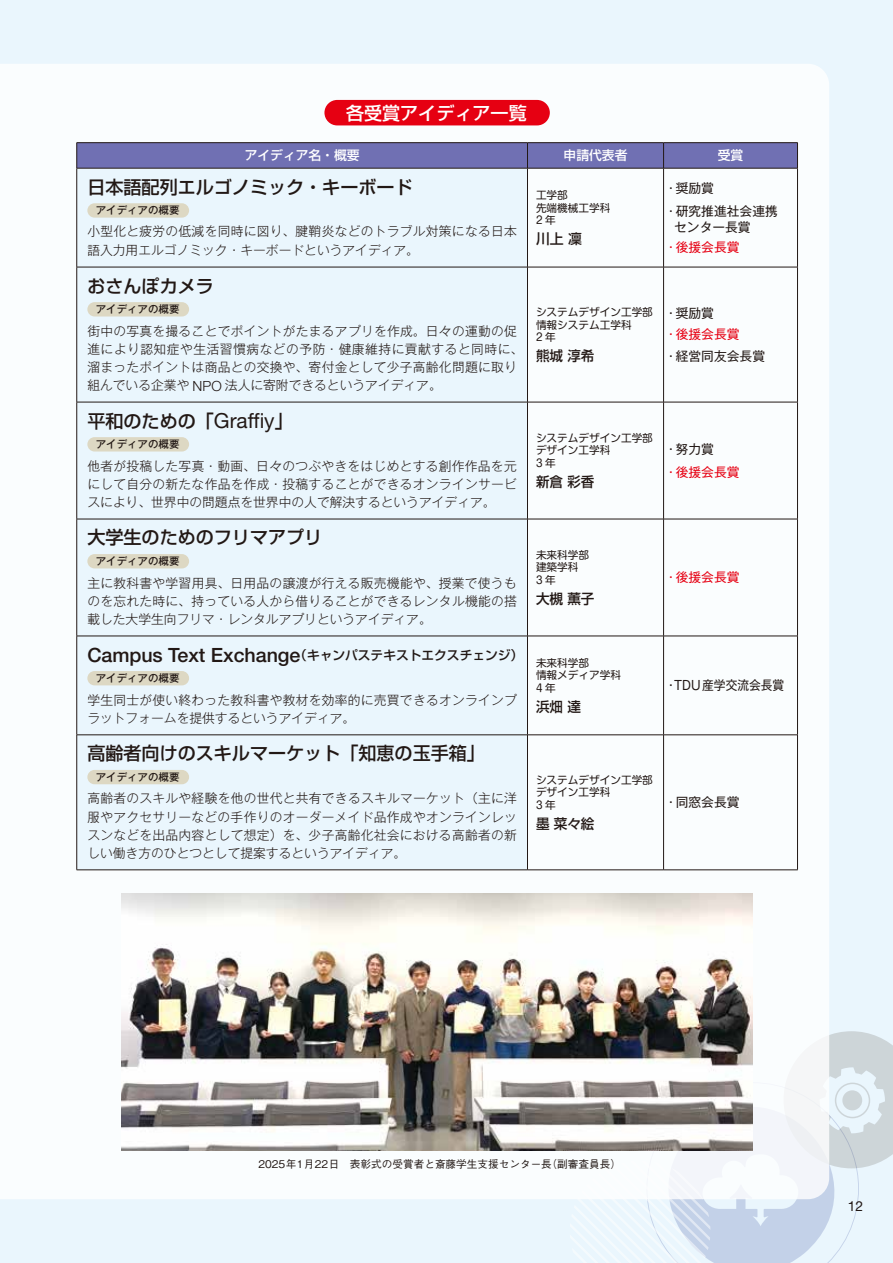
<style>
.page{position:relative;width:893px;height:1263px;background:#eaf6fd}
.page>*{position:absolute;margin:0;border:0;box-sizing:border-box;transform-origin:0 0}
.t1{font:500 19.65px "Helvetica Neue LT Std";letter-spacing:-.005em;color:#221815}
.t2{font:500 18px "Shin Go Pr 5";color:#221815}
.t3{font:500 18px "Shin Go Pr 5";color:#fff}
.t4{font:500 13.8px "Shin Go Pr 5";color:#221815}
.t5{font:13.8px "Helvetica Neue LT Std";color:#221815}
.t6{font:300 12.75px/18.1px "Gothic MB101 Pr 6 N";letter-spacing:.02em;color:#221815}
.t7{font:12.75px/22.4px "Gothic MB101 Pr 6 N";color:#221815}
.t8{font:12.75px "Gothic MB101 Pr 6 N";color:#e60012}
.t9{font:500 12.75px "Shin Go Pr 5";color:#fff}
.t10{font:10.65px/12.8px "Shin M Go Pr 6 N";color:#221815}
.t11{font:500 10.65px "Gothic BBB Pr 6 N";color:#221815}
.t12{font:500 10.5px "Gothic MB101 Pr 6 N";color:#221815}
.s1{font-family:"Helvetica Neue LT Std";font-size:14.1px}
.s2{font-family:"Helvetica Neue LT Std";font-weight:400;font-size:20.85px}
.s3{font-family:"Shin Go Pr 5";font-size:12.75px}
</style>
<div class="page">
<div style="left:0;top:64px;width:829px;height:1135px;background:#fafdfe"></div>
<div style="left:324px;top:100px;width:226px;height:25px;background:#e60012;border-radius:13px"></div>
<svg style="left:77px;top:169px;width:450px;height:700px"></svg>
<hr style="left:77px;top:168px;width:450px;height:1px;background:#221815">
<hr style="left:77px;top:267px;width:450px;height:1px;background:#221815">
<hr style="left:77px;top:402px;width:450px;height:1px;background:#221815">
<hr style="left:77px;top:519px;width:450px;height:1px;background:#221815">
<hr style="left:77px;top:636px;width:450px;height:1px;background:#221815">
<hr style="left:77px;top:734px;width:450px;height:1px;background:#221815">
<hr style="left:77px;top:869px;width:450px;height:1px;background:#221815">
<hr style="left:76px;top:168px;width:1px;height:99px;background:#221815">
<hr style="left:76px;top:267px;width:1px;height:135px;background:#221815">
<hr style="left:76px;top:402px;width:1px;height:117px;background:#221815">
<hr style="left:76px;top:519px;width:1px;height:117px;background:#221815">
<hr style="left:76px;top:636px;width:1px;height:99px;background:#221815">
<hr style="left:76px;top:735px;width:1px;height:135px;background:#221815">
<hr style="left:77px;top:142px;width:450px;height:1px;background:#221815">
<hr style="left:527px;top:142px;width:137px;height:1px;background:#221815">
<hr style="left:664px;top:142px;width:134px;height:1px;background:#221815">
<svg style="left:76px;top:143px;width:722px;height:25px;background:#6e6eaf"></svg>
<hr style="left:527px;top:168px;width:137px;height:1px;background:#221815">
<hr style="left:527px;top:168px;width:1px;height:99px;background:#221815">
<hr style="left:527px;top:267px;width:137px;height:1px;background:#221815">
<hr style="left:527px;top:267px;width:1px;height:135px;background:#221815">
<hr style="left:527px;top:402px;width:137px;height:1px;background:#221815">
<hr style="left:527px;top:402px;width:1px;height:117px;background:#221815">
<hr style="left:527px;top:519px;width:137px;height:1px;background:#221815">
<hr style="left:527px;top:519px;width:1px;height:117px;background:#221815">
<hr style="left:527px;top:636px;width:137px;height:1px;background:#221815">
<hr style="left:527px;top:636px;width:1px;height:99px;background:#221815">
<hr style="left:527px;top:734px;width:137px;height:1px;background:#221815">
<hr style="left:527px;top:735px;width:1px;height:135px;background:#221815">
<hr style="left:527px;top:869px;width:137px;height:1px;background:#221815">
<hr style="left:664px;top:168px;width:134px;height:1px;background:#221815">
<hr style="left:663px;top:168px;width:1px;height:99px;background:#221815">
<hr style="left:797px;top:168px;width:1px;height:99px;background:#221815">
<hr style="left:664px;top:267px;width:134px;height:1px;background:#221815">
<hr style="left:663px;top:267px;width:1px;height:135px;background:#221815">
<hr style="left:797px;top:267px;width:1px;height:135px;background:#221815">
<hr style="left:664px;top:402px;width:134px;height:1px;background:#221815">
<hr style="left:663px;top:402px;width:1px;height:117px;background:#221815">
<hr style="left:797px;top:402px;width:1px;height:117px;background:#221815">
<hr style="left:664px;top:519px;width:134px;height:1px;background:#221815">
<hr style="left:663px;top:519px;width:1px;height:117px;background:#221815">
<hr style="left:797px;top:519px;width:1px;height:117px;background:#221815">
<hr style="left:664px;top:636px;width:134px;height:1px;background:#221815">
<hr style="left:663px;top:636px;width:1px;height:99px;background:#221815">
<hr style="left:797px;top:636px;width:1px;height:99px;background:#221815">
<hr style="left:664px;top:734px;width:134px;height:1px;background:#221815">
<hr style="left:663px;top:735px;width:1px;height:135px;background:#221815">
<hr style="left:797px;top:735px;width:1px;height:135px;background:#221815">
<hr style="left:664px;top:869px;width:134px;height:1px;background:#221815">
<div style="left:87px;top:203px;width:102px;height:15px;background:#ddd8c3;border-radius:7px"></div>
<div style="left:87px;top:302px;width:102px;height:14px;background:#ddd8c3;border-radius:7px"></div>
<div style="left:87px;top:437px;width:102px;height:14px;background:#ddd8c3;border-radius:7px"></div>
<div style="left:87px;top:554px;width:102px;height:14px;background:#ddd8c3;border-radius:7px"></div>
<div style="left:87px;top:671px;width:102px;height:14px;background:#ddd8c3;border-radius:7px"></div>
<div style="left:87px;top:770px;width:102px;height:14px;background:#ddd8c3;border-radius:7px"></div>
<svg style="left:570px;top:1031px;width:323px;height:232px"></svg>
<img style="left:122px;top:893px;width:630px;height:257px">
<h2 class="t3" style="left:346px;top:98px;width:182px">各受賞アイディア一覧</h2>
<p class="t9" style="left:245px;top:145px;width:116px">アイディア名・概要</p>
<p class="t9" style="left:564px;top:145px;width:65px">申請代表者</p>
<p class="t9" style="left:718px;top:145px;width:27px">受賞</p>
<h2 class="t2" style="left:87px;top:172px;width:327px">日本語配列エルゴノミック・キーボード</h2>
<p class="t12" style="left:96px;top:202px;width:85px">アイディアの概要</p>
<p class="t6" style="left:87px;top:220px;width:431px;line-height:19.2px">小型化と疲労の低減を同時に図り、腱鞘炎などのトラブル対策になる日本語入力用エルゴノミック・キーボードというアイディア。</p>
<p class="t7" style="left:668px;top:176px;width:112px">･奨励賞<br>･研究推進社会連携</p>
<p class="t7" style="left:674px;top:215px;width:78px">センター長賞</p>
<p class="t8" style="left:668px;top:236px;width:73px">･後援会長賞</p>
<p class="t10" style="left:536px;top:188px;width:76px">工学部<br>先端機械工学科<br>2年</p>
<p class="t4" style="left:536px;top:228px;width:47px">川上凜</p>
<h2 class="t2" style="left:87px;top:271px;width:128px">おさんぽカメラ</h2>
<p class="t12" style="left:96px;top:300px;width:85px">アイディアの概要</p>
<p class="t6" style="left:87px;top:321px;width:437px">街中の写真を撮ることでポイントがたまるアプリを作成。日々の運動の促進により認知症や生活習慣病などの予防・健康維持に貢献すると同時に、溜まったポイントは商品との交換や、寄付金として少子高齢化問題に取り組んでいる企業や <span class="s1">NPO</span> 法人に寄附できるというアイディア。</p>
<h2 class="t2" style="left:87px;top:406px;width:207px">平和のための「<span class="s2">Graffiy</span>」</h2>
<p class="t12" style="left:96px;top:435px;width:85px">アイディアの概要</p>
<p class="t6" style="left:87px;top:456px;width:431px;text-align:justify">他者が投稿した写真・動画、日々のつぶやきをはじめとする創作作品を元にして自分の新たな作品を作成・投稿することができるオンラインサービスにより、世界中の問題点を世界中の人で解決するというアイディア。</p>
<h2 class="t2" style="left:87px;top:523px;width:236px">大学生のためのフリマアプリ</h2>
<p class="t12" style="left:96px;top:552px;width:85px">アイディアの概要</p>
<p class="t6" style="left:87px;top:573px;width:431px;text-align:justify">主に教科書や学習用具、日用品の譲渡が行える販売機能や、授業で使うものを忘れた時に、持っている人から借りることができるレンタル機能の搭載した大学生向フリマ・レンタルアプリというアイディア。</p>
<h1 class="t1" style="left:87px;top:643px;width:437px">Campus Text Exchange<span class="s3">（キャンパステキストエクスチェンジ）</span></h1>
<p class="t12" style="left:96px;top:669px;width:85px">アイディアの概要</p>
<p class="t6" style="left:87px;top:690px;width:431px">学生同士が使い終わった教科書や教材を効率的に売買できるオンラインプラットフォームを提供するというアイディア。</p>
<h2 class="t2" style="left:87px;top:739px;width:399px">高齢者向けのスキルマーケット「知恵の玉手箱」</h2>
<p class="t12" style="left:96px;top:768px;width:85px">アイディアの概要</p>
<p class="t6" style="left:87px;top:788px;width:431px;text-align:justify">高齢者のスキルや経験を他の世代と共有できるスキルマーケット（主に洋服やアクセサリーなどの手作りのオーダーメイド品作成やオンラインレッスンなどを出品内容として想定）を、少子高齢化社会における高齢者の新しい働き方のひとつとして提案するというアイディア。</p>
<p class="t10" style="left:536px;top:305px;width:118px">システムデザイン工学部情報システム工学科<br>2年</p>
<p class="t4" style="left:536px;top:344px;width:60px">熊城淳希</p>
<p class="t7" style="left:668px;top:301px;width:48px">･奨励賞</p>
<p class="t8" style="left:668px;top:324px;width:73px">･後援会長賞</p>
<p class="t7" style="left:668px;top:344px;width:99px">･経営同友会長賞</p>
<p class="t10" style="left:536px;top:431px;width:118px">システムデザイン工学部デザイン工学科<br>3年</p>
<p class="t4" style="left:536px;top:470px;width:60px">新倉彩香</p>
<p class="t7" style="left:668px;top:437px;width:48px">･努力賞</p>
<p class="t8" style="left:668px;top:461px;width:73px">･後援会長賞</p>
<p class="t10" style="left:536px;top:548px;width:55px">未来科学部建築学科<br>3年</p>
<p class="t4" style="left:536px;top:587px;width:60px">大槻薫子</p>
<p class="t10" style="left:536px;top:656px;width:87px">未来科学部<br>情報メディア学科<br>4年</p>
<p class="t4" style="left:536px;top:695px;width:46px">浜畑達</p>
<p class="t8" style="left:668px;top:567px;width:73px">･後援会長賞</p>
<p class="t7" style="left:668px;top:673px;width:118px">･TDU産学交流会長賞</p>
<p class="t10" style="left:536px;top:773px;width:118px">システムデザイン工学部デザイン工学科<br>3年</p>
<p class="t4" style="left:536px;top:812px;width:60px">墨菜々絵</p>
<p class="t7" style="left:668px;top:790px;width:73px">･同窓会長賞</p>
<p class="t11" style="left:259px;top:1155px;width:364px">2025年1月22日　表彰式の受賞者と斎藤学生支援センター長（副審査員長）</p>
<p class="t5" style="left:848px;top:1197px;width:17px">12</p>
</div>
